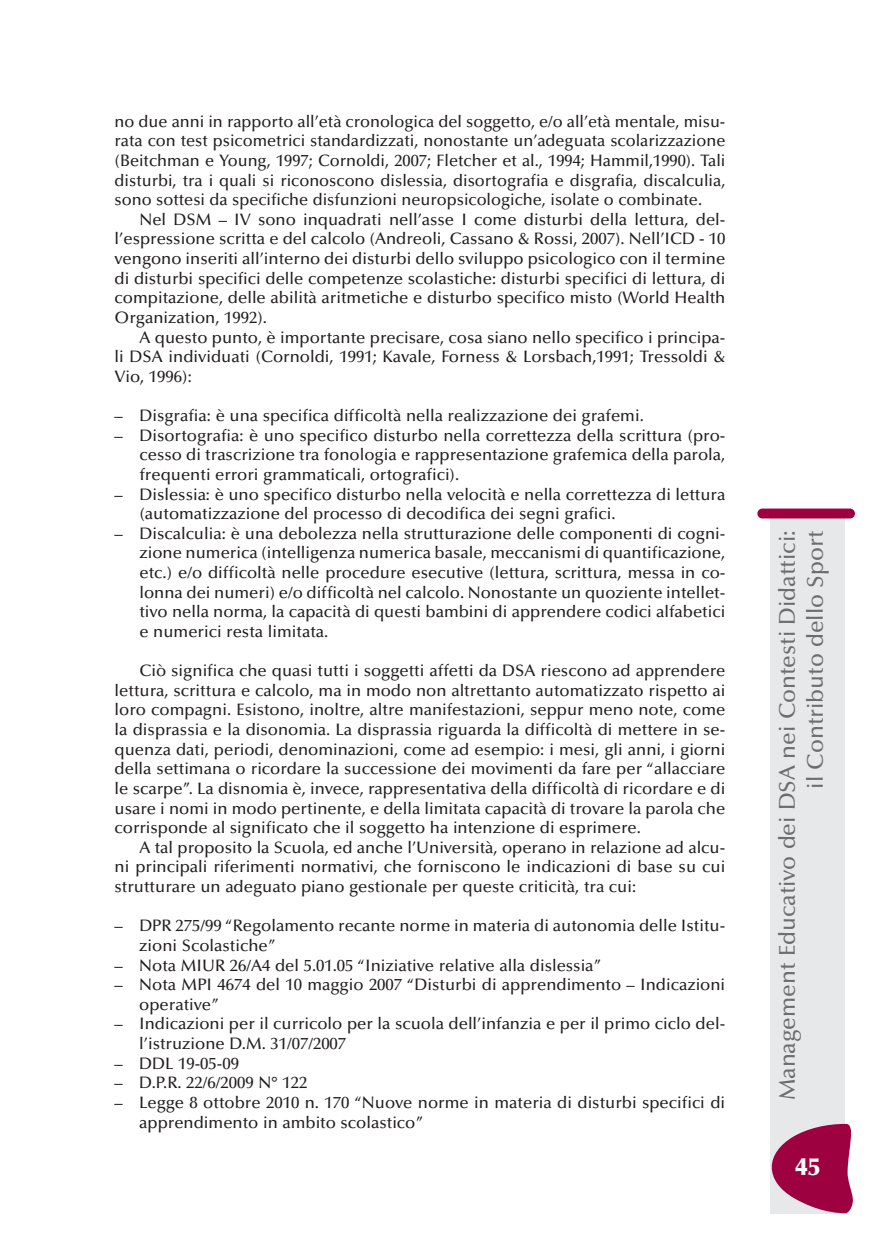
<style>
.page{position:relative;width:869px;height:1241px;background:#fff}
.page>*{position:absolute;margin:0;border:0;box-sizing:border-box;transform-origin:0 0}
.t1{font:900 24.5px "Optima";color:#fff}
.t2{font:500 22.75px/28px "Optima";color:#6c6d70;text-align:right}
.t3{font:500 16.62px/19.6px "Optima";color:#231f20;text-align:justify}
</style>
<div class="page">
<div style="left:770px;top:516px;width:74px;height:697px;background:#e7e8e9"></div>
<div style="left:757px;top:508px;width:97px;height:10px;background:#9d0140;border-radius:5px"></div>
<svg style="left:771px;top:1123px;width:82px;height:89px"></svg>
<p class="t3" style="left:115px;top:113px;width:612px">no due anni in rapporto all’età cronologica del soggetto, e/o all’età mentale, misu&shy;rata con test psicometrici standardizzati, nonostante un’adeguata scolarizzazione (Beitchman e Young, 1997; Cornoldi, 2007; Fletcher et al., 1994; Hammil,1990). Tali disturbi, tra i quali si riconoscono dislessia, disortografia e disgrafia, discalculia, sono sottesi da specifiche disfunzioni neuropsicologiche, isolate o combinate.</p>
<p class="t3" style="left:115px;top:211px;width:612px;text-indent:25px">Nel DSM – IV sono inquadrati nell’asse I come disturbi della lettura, del&shy;l’espressione scritta e del calcolo (Andreoli, Cassano &amp; Rossi, 2007). Nell’ICD - 10 vengono inseriti all’interno dei disturbi dello sviluppo psicologico con il termine di disturbi specifici delle competenze scolastiche: disturbi specifici di lettura, di compitazione, delle abilità aritmetiche e disturbo specifico misto (World Health Organization, 1992).</p>
<p class="t3" style="left:115px;top:329px;width:612px;text-indent:25px">A questo punto, è importante precisare, cosa siano nello specifico i principa&shy;li DSA individuati (Cornoldi, 1991; Kavale, Forness &amp; Lorsbach,1991; Tressoldi &amp; Vio, 1996):</p>
<p class="t3" style="left:115px;top:407px;width:530px">– Disgrafia: è una specifica difficoltà nella realizzazione dei grafemi.</p>
<p class="t3" style="left:139px;top:427px;width:587px;text-indent:-25px">– Disortografia: è uno specifico disturbo nella correttezza della scrittura (pro&shy;cesso di trascrizione tra fonologia e rappresentazione grafemica della parola, frequenti errori grammaticali, ortografici).</p>
<p class="t3" style="left:139px;top:486px;width:587px;text-indent:-25px">– Dislessia: è uno specifico disturbo nella velocità e nella correttezza di lettura (automatizzazione del processo di decodifica dei segni grafici.</p>
<p class="t3" style="left:139px;top:525px;width:587px;text-indent:-25px">– Discalculia: è una debolezza nella strutturazione delle componenti di cogni&shy;zione numerica (intelligenza numerica basale, meccanismi di quantificazione, etc.) e/o difficoltà nelle procedure esecutive (lettura, scrittura, messa in co&shy;lonna dei numeri) e/o difficoltà nel calcolo. Nonostante un quoziente intellet&shy;tivo nella norma, la capacità di questi bambini di apprendere codici alfabetici e numerici resta limitata.</p>
<p class="t3" style="left:114px;top:662px;width:612px;text-indent:25px">Ciò significa che quasi tutti i soggetti affetti da DSA riescono ad apprendere lettura, scrittura e calcolo, ma in modo non altrettanto automatizzato rispetto ai loro compagni. Esistono, inoltre, altre manifestazioni, seppur meno note, come la disprassia e la disonomia. La disprassia riguarda la difficoltà di mettere in se&shy;quenza dati, periodi, denominazioni, come ad esempio: i mesi, gli anni, i giorni della settimana o ricordare la successione dei movimenti da fare per “allacciare le scarpe”. La disnomia è, invece, rappresentativa della difficoltà di ricordare e di usare i nomi in modo pertinente, e della limitata capacità di trovare la parola che corrisponde al significato che il soggetto ha intenzione di esprimere.</p>
<p class="t3" style="left:114px;top:839px;width:612px;text-indent:25px">A tal proposito la Scuola, ed anche l’Università, operano in relazione ad alcu&shy;ni principali riferimenti normativi, che forniscono le indicazioni di base su cui strutturare un adeguato piano gestionale per queste criticità, tra cui:</p>
<p class="t3" style="left:139px;top:917px;width:587px;text-indent:-25px">– DPR 275/99 “Regolamento recante norme in materia di autonomia delle Istitu&shy;zioni Scolastiche”</p>
<p class="t3" style="left:114px;top:956px;width:488px">– Nota MIUR 26/A4 del 5.01.05 “Iniziative relative alla dislessia”</p>
<p class="t3" style="left:139px;top:976px;width:587px;text-indent:-25px">– Nota MPI 4674 del 10 maggio 2007 “Disturbi di apprendimento – Indicazioni operative”</p>
<p class="t3" style="left:139px;top:1015px;width:587px;text-indent:-25px">– Indicazioni per il curricolo per la scuola dell’infanzia e per il primo ciclo del&shy;l’istruzione D.M. 31/07/2007</p>
<p class="t3" style="left:114px;top:1054px;width:126px">– DDL 19-05-09</p>
<p class="t3" style="left:114px;top:1074px;width:194px">– D.P.R. 22/6/2009 N° 122</p>
<p class="t3" style="left:139px;top:1093px;width:587px;text-indent:-25px">– Legge 8 ottobre 2010 n. 170 “Nuove norme in materia di disturbi specifici di apprendimento in ambito scolastico”</p>
<h2 class="t2" style="left:775px;top:1100px;width:571px;rotate:-90deg">Management Educativo dei DSA nei Contesti Didattici: il Contributo dello Sport</h2>
<h1 class="t1" style="left:795px;top:1156px;width:26px">45</h1>
</div>
